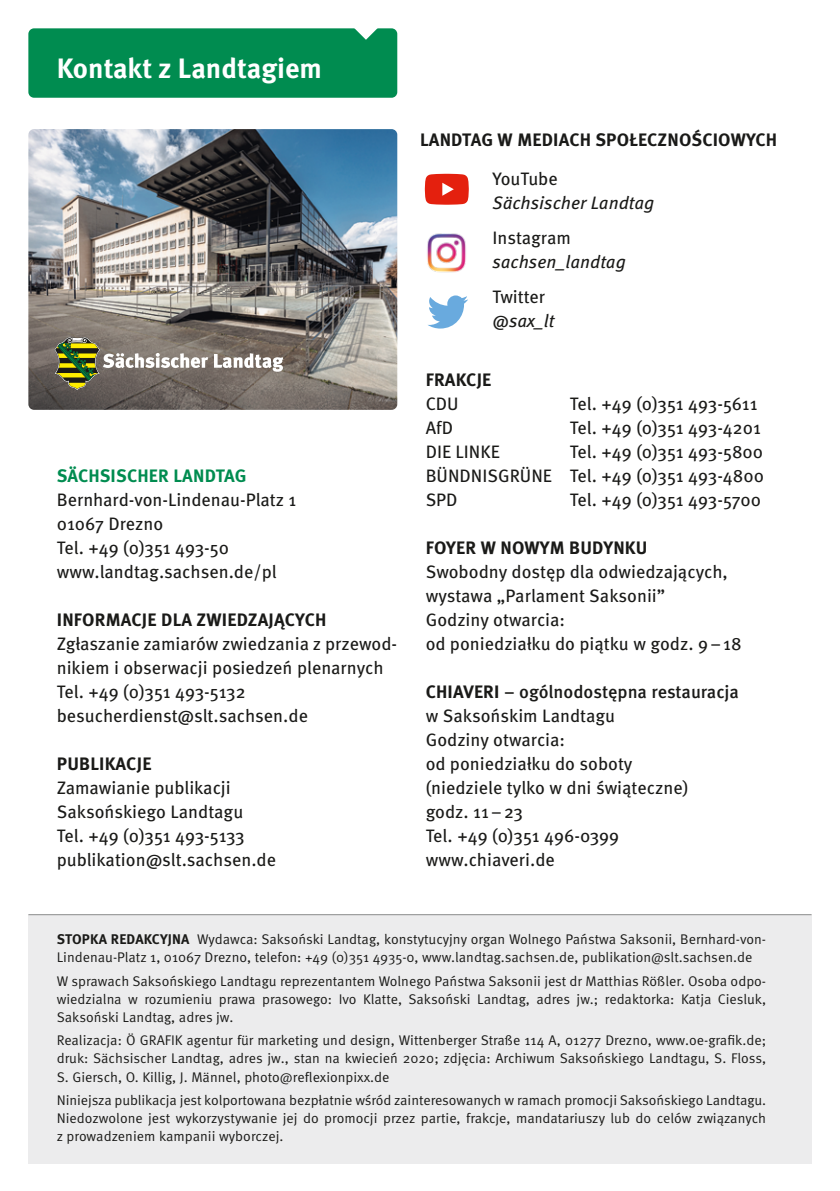
<style>
.page{position:relative;width:840px;height:1191px;background:#fff}
.page>*{position:absolute;margin:0;border:0;box-sizing:border-box;transform-origin:0 0}
.H1_Überschrift_Frage{font:700 28px "Meta Pro";color:#fff}
.P_Grundtext_oE{font:18px/24px "Meta Pro";color:#1a1a18}
.H2_Kontakt{font:700 18px "Meta Pro";letter-spacing:.01em;color:#1a1a18}
.P_Grundtext_oE-2{font:italic 18px "Meta Pro";color:#1a1a18}
.H2_Kontakt-2{font:500 18px "Meta Pro";letter-spacing:-.005em;color:#1a1a18}
.H2_Kontakt-3{font:700 18px "Meta Pro";letter-spacing:.005em;color:#008c50}
.BU_pos{font:14px/18px "Meta Pro Norm";color:#1a1a18;text-align:justify}
.s1{font-weight:700}
.s2{font-family:"Meta Pro";font-weight:700}
</style>
<div class="page">
<div style="left:28px;top:915px;width:783px;height:248px;background:#ececed"></div>
<img style="left:28px;top:129px;width:369px;height:281px">
<svg style="left:424px;top:174px;width:44px;height:31px"></svg>
<img style="left:427px;top:233px;width:39px;height:40px">
<svg style="left:428px;top:295px;width:40px;height:33px"></svg>
<svg style="left:214px;top:353px;width:69px;height:19px"></svg>
<svg style="left:54px;top:337px;width:154px;height:54px"></svg>
<div style="left:28px;top:28px;width:369px;height:70px;background:#008c50;border-radius:6px"></div>
<svg style="left:354px;top:28px;width:24px;height:12px"></svg>
<hr style="left:28px;top:914px;width:783px;height:1px;background:#9c9d9d">
<h1 class="H1_Überschrift_Frage" style="left:57px;top:46px;width:267px">Kontakt z Landtagiem</h1>
<h2 class="H2_Kontakt-3" style="left:57px;top:461px;width:191px">SÄCHSISCHER LANDTAG</h2>
<p class="P_Grundtext_oE" style="left:57px;top:486px;width:241px">Bernhard-von-Lindenau-Platz 1</p>
<p class="P_Grundtext_oE" style="left:57px;top:510px;width:108px">01067 Drezno</p>
<p class="P_Grundtext_oE" style="left:57px;top:534px;width:174px">Tel. +49 (0)351 493-50</p>
<p class="P_Grundtext_oE" style="left:57px;top:558px;width:221px">www.landtag.sachsen.de/pl</p>
<h2 class="H2_Kontakt" style="left:57px;top:605px;width:271px">INFORMACJE DLA ZWIEDZAJĄCYCH</h2>
<p class="P_Grundtext_oE" style="left:57px;top:630px;width:342px">Zgłaszanie zamiarów zwiedzania z przewod&shy;nikiem i obserwacji posiedzeń plenarnych</p>
<p class="P_Grundtext_oE" style="left:57px;top:678px;width:190px">Tel. +49 (0)351 493-5132</p>
<p class="P_Grundtext_oE" style="left:57px;top:702px;width:253px">besucherdienst@slt.sachsen.de</p>
<h2 class="H2_Kontakt" style="left:57px;top:749px;width:96px">PUBLIKACJE</h2>
<p class="P_Grundtext_oE" style="left:57px;top:774px;width:175px">Zamawianie publikacji</p>
<p class="P_Grundtext_oE" style="left:57px;top:798px;width:188px">Saksońskiego Landtagu</p>
<p class="P_Grundtext_oE" style="left:57px;top:822px;width:189px">Tel. +49 (0)351 493-5133</p>
<p class="P_Grundtext_oE" style="left:57px;top:846px;width:221px">publikation@slt.sachsen.de</p>
<h2 class="H2_Kontakt" style="left:420px;top:125px;width:358px">LANDTAG W MEDIACH SPOŁECZNOŚCIOWYCH</h2>
<p class="P_Grundtext_oE" style="left:492px;top:165px;width:67px">YouTube</p>
<p class="P_Grundtext_oE-2" style="left:492px;top:188px;width:163px">Sächsischer Landtag</p>
<p class="P_Grundtext_oE" style="left:492px;top:224px;width:80px">Instagram</p>
<p class="P_Grundtext_oE-2" style="left:492px;top:248px;width:135px">sachsen_landtag</p>
<p class="P_Grundtext_oE" style="left:492px;top:284px;width:54px">Twitter</p>
<p class="P_Grundtext_oE-2" style="left:492px;top:307px;width:63px">@sax_lt</p>
<h2 class="H2_Kontakt" style="left:425px;top:365px;width:67px">FRAKCJE</h2>
<p class="P_Grundtext_oE" style="left:425px;top:390px;width:34px">CDU</p>
<p class="P_Grundtext_oE" style="left:569px;top:390px;width:189px">Tel. +49 (0)351 493-5611</p>
<p class="P_Grundtext_oE" style="left:425px;top:414px;width:29px">AfD</p>
<p class="P_Grundtext_oE" style="left:569px;top:414px;width:192px">Tel. +49 (0)351 493-4201</p>
<p class="P_Grundtext_oE" style="left:425px;top:438px;width:76px">DIE LINKE</p>
<p class="P_Grundtext_oE" style="left:569px;top:438px;width:195px">Tel. +49 (0)351 493-5800</p>
<p class="P_Grundtext_oE" style="left:425px;top:462px;width:340px">BÜNDNISGRÜNE Tel. +49 (0)351 493-4800</p>
<p class="P_Grundtext_oE" style="left:425px;top:486px;width:33px">SPD</p>
<p class="P_Grundtext_oE" style="left:569px;top:486px;width:193px">Tel. +49 (0)351 493-5700</p>
<h2 class="H2_Kontakt" style="left:425px;top:533px;width:223px">FOYER W NOWYM BUDYNKU</h2>
<p class="P_Grundtext_oE" style="left:425px;top:558px;width:303px">Swobodny dostęp dla odwiedzających,</p>
<p class="P_Grundtext_oE" style="left:425px;top:582px;width:241px">wystawa „Parlament Saksonii”</p>
<p class="P_Grundtext_oE" style="left:425px;top:606px;width:141px">Godziny otwarcia:</p>
<p class="P_Grundtext_oE" style="left:425px;top:630px;width:317px">od poniedziałku do piątku w godz. 9–18</p>
<h2 class="H2_Kontakt-2" style="left:425px;top:678px;width:314px"><span class="s1">CHIAVERI</span> – ogólnodostępna restauracja</h2>
<p class="P_Grundtext_oE" style="left:425px;top:702px;width:191px">w Saksońskim Landtagu</p>
<p class="P_Grundtext_oE" style="left:425px;top:726px;width:141px">Godziny otwarcia:</p>
<p class="P_Grundtext_oE" style="left:425px;top:750px;width:208px">od poniedziałku do soboty</p>
<p class="P_Grundtext_oE" style="left:425px;top:774px;width:264px">(niedziele tylko w dni świąteczne)</p>
<p class="P_Grundtext_oE" style="left:425px;top:798px;width:99px">godz. 11–23</p>
<p class="P_Grundtext_oE" style="left:425px;top:822px;width:195px">Tel. +49 (0)351 496-0399</p>
<p class="P_Grundtext_oE" style="left:425px;top:846px;width:131px">www.chiaveri.de</p>
<p class="BU_pos" style="left:57px;top:929px;width:710px"><span class="s2">STOPKA REDAKCYJNA</span> Wydawca: Saksoński Landtag, konstytucyjny organ Wolnego Państwa Saksonii, Bernhard-von-<br>Lindenau-Platz 1, 01067 Drezno, telefon: +49 (0)351 4935-0, www.landtag.sachsen.de, publikation@slt.sachsen.de</p>
<p class="BU_pos" style="left:57px;top:971px;width:710px">W sprawach Saksońskiego Landtagu reprezentantem Wolnego Państwa Saksonii jest dr Matthias Rößler. Osoba odpo&shy;wiedzialna w rozumieniu prawa prasowego: Ivo Klatte, Saksoński Landtag, adres jw.; redaktorka: Katja Ciesluk, Saksoński Landtag, adres jw.</p>
<p class="BU_pos" style="left:57px;top:1030px;width:710px">Realizacja: Ö GRAFIK agentur für marketing und design, Wittenberger Straße 114 A, 01277 Drezno, www.oe-grafik.de; druk: Sächsischer Landtag, adres jw., stan na kwiecień 2020; zdjęcia: Archiwum Saksońskiego Landtagu, S. Floss, S. Giersch, O. Killig, J. Männel, photo@reflexionpixx.de</p>
<p class="BU_pos" style="left:57px;top:1090px;width:710px">Niniejsza publikacja jest kolportowana bezpłatnie wśród zainteresowanych w ramach promocji Saksońskiego Landtagu.<br>Niedozwolone jest wykorzystywanie jej do promocji przez partie, frakcje, mandatariuszy lub do celów związanych z prowadzeniem kampanii wyborczej.</p>
</div>
